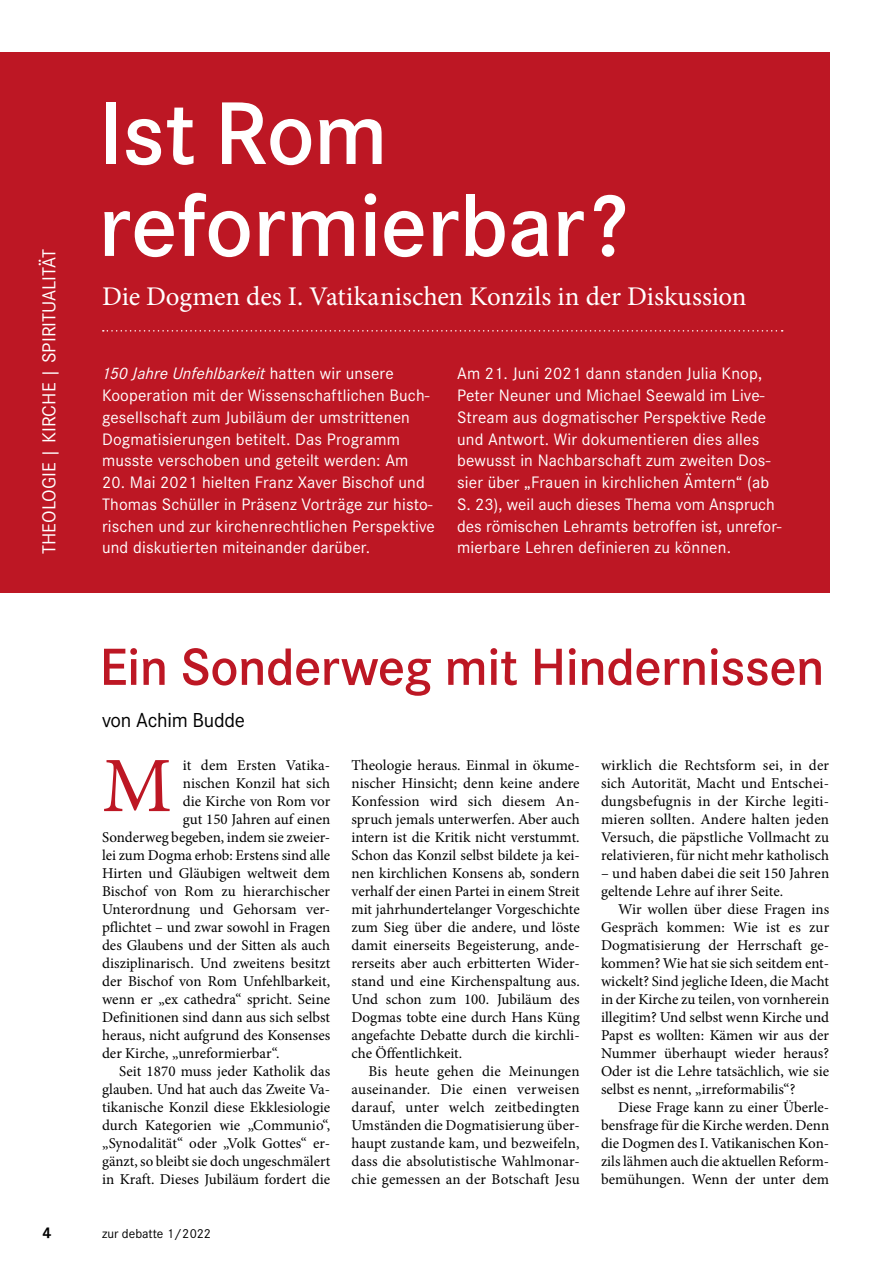
<style>
.page{position:relative;width:893px;height:1263px;background:#fff}
.page>*{position:absolute;margin:0;border:0;box-sizing:border-box;transform-origin:0 0}
.t1{font:600 92.25px/91.9px "Corporate S";letter-spacing:-.005em;color:#fff}
.t2{font:78.45px "Minion Pro";color:#bd1724}
.t3{font:600 54.15px "Corporate S";letter-spacing:-.01em;color:#bd1724}
.t4{font:27px "Minion Pro";letter-spacing:-.005em;color:#fff}
.t5{font:21px "Corporate S";letter-spacing:-.015em;color:#000}
.t6{font:19.5px "Corporate S";color:#fff}
.t7{font:17.25px/21.8px "Corporate S";letter-spacing:.01em;color:#fff}
.t8{font:700 16.05px "Corporate S";color:#000}
.t9{font:15px/18px "Minion Pro";color:#000;text-align:justify}
.t10{font:13.5px "Corporate S";color:#000}
.s1{font-style:italic}
</style>
<div class="page">
<div style="left:0;top:53px;width:829px;height:540px;background:#bd1724"></div>
<svg style="left:103px;top:330px;width:680px;height:2px"></svg>
<h3 class="t6" style="left:36px;top:554px;width:307px;rotate:-90deg">THEOLOGIE | KIRCHE | SPIRITUALITÄT</h3>
<h1 class="t1" style="left:98px;top:84px;width:531px">Ist Rom reformierbar?</h1>
<h3 class="t4" style="left:102px;top:279px;width:646px">Die Dogmen des I. Vatikanischen Konzils in der Diskussion</h3>
<p class="t7" style="left:102px;top:362px;width:329px"><span class="s1">150 Jahre Unfehlbarkeit</span> hatten wir unsere Kooperation mit der Wissenschaftlichen Buch&shy;gesellschaft zum Jubiläum der umstrittenen Dogmatisierungen betitelt. Das Programm musste verschoben und geteilt werden: Am</p>
<p class="t7" style="left:102px;top:471px;width:334px">20. Mai 2021 hielten Franz Xaver Bischof und Thomas Schüller in Präsenz Vorträge zur histo&shy;rischen und zur kirchenrechtlichen Perspektive und diskutierten miteinander darüber.</p>
<p class="t7" style="left:457px;top:362px;width:326px">Am 21. Juni 2021 dann standen Julia Knop, Peter Neuner und Michael Seewald im Live-Stream aus dogmatischer Perspektive Rede und Antwort. Wir dokumentieren dies alles bewusst in Nachbarschaft zum zweiten Dos&shy;sier über „Frauen in kirchlichen Ämtern“ (ab S. 23), weil auch dieses Thema vom Anspruch des römischen Lehramts betroffen ist, unrefor&shy;mierbare Lehren definieren zu können.</p>
<h3 class="t3" style="left:99px;top:630px;width:726px">Ein Sonderweg mit Hindernissen</h3>
<h3 class="t5" style="left:102px;top:706px;width:145px">von Achim Budde</h3>
<h2 class="t2" style="left:102px;top:733px;width:71px">M</h2>
<p class="t9" style="left:183px;top:756px;width:149px">it dem Ersten Vatika-</p>
<p class="t9" style="left:183px;top:774px;width:149px">nischen Konzil hat sich</p>
<p class="t9" style="left:183px;top:792px;width:149px">die Kirche von Rom vor</p>
<p class="t9" style="left:183px;top:810px;width:149px">gut 150 Jahren auf einen</p>
<p class="t9" style="left:102px;top:828px;width:230px">Sonderweg begeben, indem sie zweier-</p>
<p class="t9" style="left:102px;top:846px;width:230px">lei zum Dogma erhob: Erstens sind alle</p>
<p class="t9" style="left:102px;top:864px;width:230px">Hirten und Gläubigen weltweit dem</p>
<p class="t9" style="left:102px;top:882px;width:230px">Bischof von Rom zu hierarchischer</p>
<p class="t9" style="left:102px;top:900px;width:230px">Unterordnung und Gehorsam ver-</p>
<p class="t9" style="left:102px;top:918px;width:230px">pflichtet – und zwar sowohl in Fragen</p>
<p class="t9" style="left:102px;top:936px;width:230px">des Glaubens und der Sitten als auch</p>
<p class="t9" style="left:102px;top:954px;width:230px">disziplinarisch. Und zweitens besitzt</p>
<p class="t9" style="left:102px;top:972px;width:230px">der Bischof von Rom Unfehlbarkeit,</p>
<p class="t9" style="left:102px;top:990px;width:230px">wenn er „ex cathedra“ spricht. Seine</p>
<p class="t9" style="left:102px;top:1008px;width:230px">Definitionen sind dann aus sich selbst</p>
<p class="t9" style="left:102px;top:1026px;width:230px">heraus, nicht aufgrund des Konsenses</p>
<p class="t9" style="left:102px;top:1044px;width:179px">der Kirche, „unreformierbar“.</p>
<p class="t9" style="left:119px;top:1062px;width:213px">Seit 1870 muss jeder Katholik das</p>
<p class="t9" style="left:102px;top:1080px;width:230px">glauben. Und hat auch das Zweite Va-</p>
<p class="t9" style="left:102px;top:1098px;width:230px">tikanische Konzil diese Ekklesiologie</p>
<p class="t9" style="left:102px;top:1116px;width:230px">durch Kategorien wie „Communio“,</p>
<p class="t9" style="left:102px;top:1134px;width:230px">„Synodalität“ oder „Volk Gottes“ er-</p>
<p class="t9" style="left:102px;top:1152px;width:230px">gänzt, so bleibt sie doch ungeschmälert</p>
<p class="t9" style="left:102px;top:1170px;width:230px">in Kraft. Dieses Jubiläum fordert die</p>
<p class="t9" style="left:351px;top:756px;width:230px">Theologie heraus. Einmal in ökume&shy;nischer Hinsicht; denn keine andere Konfession wird sich diesem An&shy;spruch jemals unterwerfen. Aber auch intern ist die Kritik nicht verstummt.<br>Schon das Konzil selbst bildete ja kei&shy;nen kirchlichen Konsens ab, sondern verhalf der einen Partei in einem Streit mit jahrhundertelanger Vorgeschichte zum Sieg über die andere, und löste damit einerseits Begeisterung, ande&shy;rerseits aber auch erbitterten Wider&shy;stand und eine Kirchenspaltung aus.<br>Und schon zum 100. Jubiläum des Dogmas tobte eine durch Hans Küng angefachte Debatte durch die kirchli&shy;che Öffentlichkeit.</p>
<p class="t9" style="left:351px;top:1062px;width:230px;text-indent:17px">Bis heute gehen die Meinungen auseinander. Die einen verweisen darauf, unter welch zeitbedingten Umständen die Dogmatisierung über&shy;haupt zustande kam, und bezweifeln, dass die absolutistische Wahlmonar&shy;chie gemessen an der Botschaft Jesu</p>
<p class="t9" style="left:601px;top:756px;width:230px">wirklich die Rechtsform sei, in der sich Autorität, Macht und Entschei&shy;dungsbefugnis in der Kirche legiti&shy;mieren sollten. Andere halten jeden Versuch, die päpstliche Vollmacht zu relativieren, für nicht mehr katholisch</p>
<p class="t9" style="left:601px;top:864px;width:230px">– und haben dabei die seit 150 Jahren geltende Lehre auf ihrer Seite.</p>
<p class="t9" style="left:601px;top:900px;width:230px;text-indent:17px">Wir wollen über diese Fragen ins Gespräch kommen: Wie ist es zur Dogmatisierung der Herrschaft ge&shy;kommen? Wie hat sie sich seitdem ent&shy;wickelt? Sind jegliche Ideen, die Macht in der Kirche zu teilen, von vornherein illegitim? Und selbst wenn Kirche und Papst es wollten: Kämen wir aus der Nummer überhaupt wieder heraus?<br>Oder ist die Lehre tatsächlich, wie sie selbst es nennt, „irreformabilis“?</p>
<p class="t9" style="left:601px;top:1098px;width:230px;text-indent:17px">Diese Frage kann zu einer Überle&shy;bensfrage für die Kirche werden. Denn die Dogmen des I. Vatikanischen Kon&shy;zils lähmen auch die aktuellen Reform&shy;bemühungen. Wenn der unter dem</p>
<p class="t8" style="left:43px;top:1221px;width:11px">4</p>
<p class="t10" style="left:102px;top:1224px;width:110px">zur debatte 1/2022</p>
</div>
